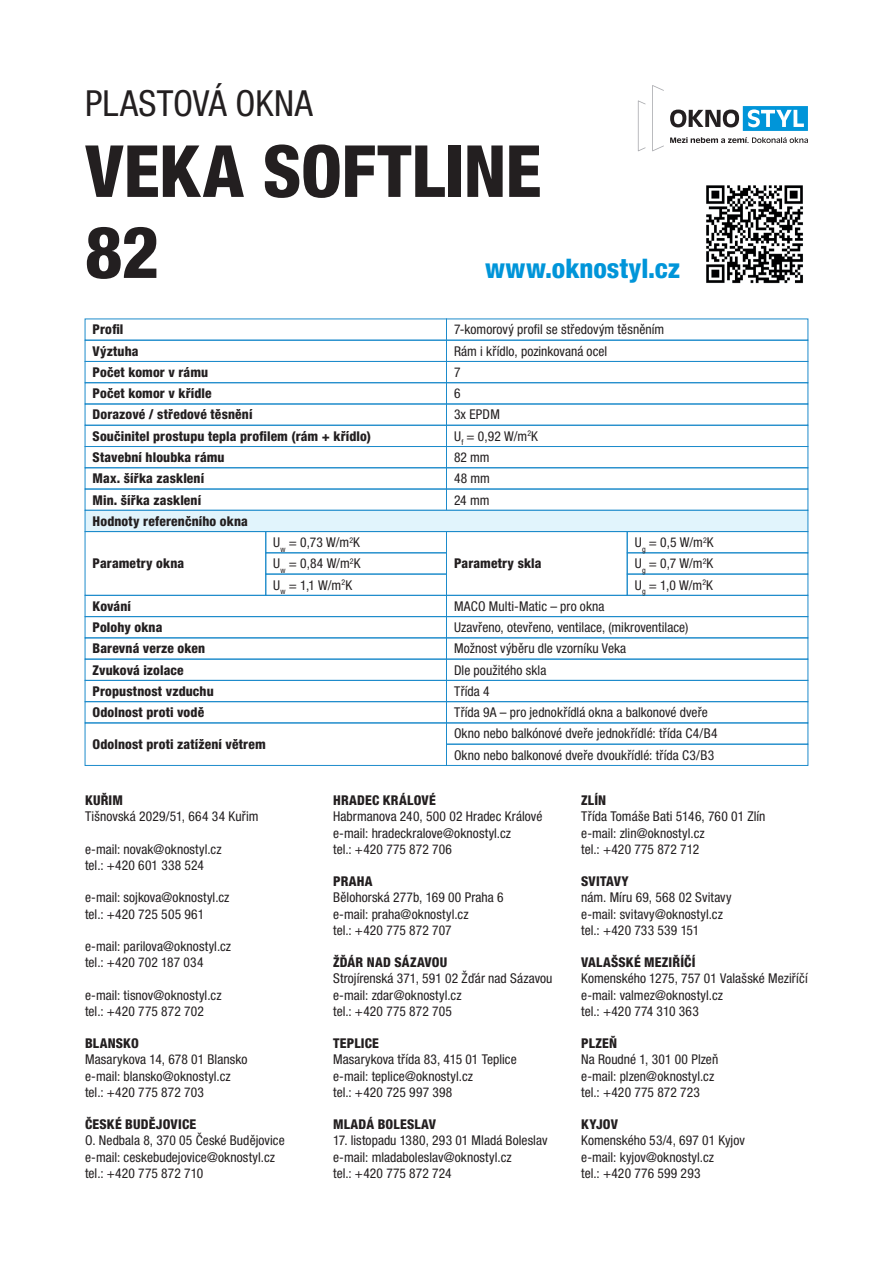
<style>
.page{position:relative;width:893px;height:1263px;background:#fff}
.page>*{position:absolute;margin:0;border:0;box-sizing:border-box;transform-origin:0 0}
.t1{font:800 condensed 72px/81px "Helvetica Neue LT Pro";letter-spacing:-.01em;color:#231f20}
.t2{font:condensed 36px "Helvetica Neue LT Pro";letter-spacing:.005em;color:#231f20}
.t3{font:800 condensed 27px "Helvetica Neue LT Pro";color:#0095d9}
.t4{font:condensed 13.5px/16.2px "Helvetica Neue LT Pro";letter-spacing:.005em;color:#231f20}
.t5{font:800 condensed 13.5px "Helvetica Neue LT Pro";letter-spacing:.01em;color:#231f20}
</style>
<div class="page">
<div style="left:85px;top:340px;width:362px;height:22px;border:1px solid #1d8bcb"></div>
<div style="left:446px;top:340px;width:362px;height:22px;border:1px solid #1d8bcb"></div>
<div style="left:85px;top:361px;width:362px;height:22px;border:1px solid #1d8bcb"></div>
<div style="left:446px;top:361px;width:362px;height:22px;border:1px solid #1d8bcb"></div>
<div style="left:85px;top:382px;width:362px;height:22px;border:1px solid #1d8bcb"></div>
<div style="left:446px;top:382px;width:362px;height:22px;border:1px solid #1d8bcb"></div>
<div style="left:85px;top:404px;width:362px;height:22px;border:1px solid #1d8bcb"></div>
<div style="left:446px;top:404px;width:362px;height:22px;border:1px solid #1d8bcb"></div>
<div style="left:85px;top:425px;width:362px;height:22px;border:1px solid #1d8bcb"></div>
<div style="left:446px;top:425px;width:362px;height:22px;border:1px solid #1d8bcb"></div>
<div style="left:85px;top:446px;width:362px;height:22px;border:1px solid #1d8bcb"></div>
<div style="left:446px;top:446px;width:362px;height:22px;border:1px solid #1d8bcb"></div>
<div style="left:85px;top:467px;width:362px;height:22px;border:1px solid #1d8bcb"></div>
<div style="left:446px;top:467px;width:362px;height:22px;border:1px solid #1d8bcb"></div>
<div style="left:85px;top:489px;width:362px;height:22px;border:1px solid #1d8bcb"></div>
<div style="left:446px;top:489px;width:362px;height:22px;border:1px solid #1d8bcb"></div>
<svg style="left:84px;top:509px;width:725px;height:87px"></svg>
<div style="left:627px;top:531px;width:181px;height:22px;border:1px solid #1d8bcb"></div>
<div style="left:627px;top:552px;width:181px;height:22px;border:1px solid #1d8bcb"></div>
<div style="left:265px;top:574px;width:182px;height:22px;border:1px solid #1d8bcb"></div>
<div style="left:627px;top:574px;width:181px;height:22px;border:1px solid #1d8bcb"></div>
<div style="left:85px;top:595px;width:362px;height:22px;border:1px solid #1d8bcb"></div>
<div style="left:446px;top:595px;width:362px;height:22px;border:1px solid #1d8bcb"></div>
<div style="left:85px;top:616px;width:362px;height:22px;border:1px solid #1d8bcb"></div>
<div style="left:446px;top:616px;width:362px;height:22px;border:1px solid #1d8bcb"></div>
<div style="left:85px;top:637px;width:362px;height:22px;border:1px solid #1d8bcb"></div>
<div style="left:446px;top:637px;width:362px;height:22px;border:1px solid #1d8bcb"></div>
<div style="left:85px;top:659px;width:362px;height:22px;border:1px solid #1d8bcb"></div>
<div style="left:446px;top:659px;width:362px;height:22px;border:1px solid #1d8bcb"></div>
<div style="left:85px;top:680px;width:362px;height:22px;border:1px solid #1d8bcb"></div>
<div style="left:446px;top:680px;width:362px;height:22px;border:1px solid #1d8bcb"></div>
<div style="left:85px;top:701px;width:362px;height:22px;border:1px solid #1d8bcb"></div>
<div style="left:446px;top:701px;width:362px;height:22px;border:1px solid #1d8bcb"></div>
<div style="left:85px;top:722px;width:362px;height:44px;border:1px solid #1d8bcb"></div>
<div style="left:446px;top:722px;width:362px;height:22px;border:1px solid #1d8bcb"></div>
<div style="left:446px;top:744px;width:362px;height:22px;border:1px solid #1d8bcb"></div>
<svg style="left:670px;top:137px;width:138px;height:6px"></svg>
<svg style="left:670px;top:106px;width:138px;height:25px"></svg>
<svg style="left:652px;top:85px;width:12px;height:66px"></svg>
<svg style="left:638px;top:100px;width:8px;height:51px"></svg>
<img style="left:706px;top:185px;width:97px;height:99px">
<h2 class="t2" style="left:85px;top:82px;width:229px">PLASTOVÁ OKNA</h2>
<h1 class="t1" style="left:85px;top:130px;width:458px">VEKA SOFTLINE<br>82</h1>
<h3 class="t3" style="left:485px;top:252px;width:197px">www.oknostyl.cz</h3>
<p class="t5" style="left:93px;top:321px;width:32px">Profil</p>
<p class="t4" style="left:454px;top:321px;width:212px">7-komorový profil se středovým těsněním</p>
<p class="t5" style="left:93px;top:342px;width:48px">Výztuha</p>
<p class="t4" style="left:454px;top:343px;width:155px">Rám i křídlo, pozinkovaná ocel</p>
<p class="t5" style="left:93px;top:364px;width:117px">Počet komor v rámu</p>
<p class="t4" style="left:454px;top:364px;width:8px">7</p>
<p class="t5" style="left:93px;top:385px;width:121px">Počet komor v křídle</p>
<p class="t4" style="left:454px;top:385px;width:8px">6</p>
<p class="t5" style="left:93px;top:406px;width:162px">Dorazové / středové těsnění</p>
<p class="t4" style="left:454px;top:406px;width:47px">3x EPDM</p>
<p class="t5" style="left:93px;top:427px;width:280px">Součinitel prostupu tepla profilem (rám + křídlo)</p>
<p class="t4" style="left:454px;top:428px;width:86px">U<sub>f</sub> = 0,92 W/m<sup>2</sup>K</p>
<p class="t5" style="left:93px;top:449px;width:134px">Stavební hloubka rámu</p>
<p class="t4" style="left:454px;top:449px;width:37px">82 mm</p>
<p class="t5" style="left:93px;top:470px;width:113px">Max. šířka zasklení</p>
<p class="t4" style="left:454px;top:470px;width:37px">48 mm</p>
<p class="t5" style="left:93px;top:491px;width:110px">Min. šířka zasklení</p>
<p class="t4" style="left:454px;top:491px;width:37px">24 mm</p>
<p class="t5" style="left:93px;top:513px;width:157px">Hodnoty referenčního okna</p>
<p class="t5" style="left:93px;top:555px;width:93px">Parametry okna</p>
<p class="t4" style="left:273px;top:531px;width:89px;line-height:21.3px">U<sub>w</sub> = 0,73 W/m<sup>2</sup>K<br>U<sub>w</sub> = 0,84 W/m<sup>2</sup>K</p>
<p class="t5" style="left:454px;top:555px;width:89px">Parametry skla</p>
<p class="t4" style="left:635px;top:531px;width:80px;line-height:21.3px">U<sub>g</sub> = 0,5 W/m<sup>2</sup>K<br>U<sub>g</sub> = 0,7 W/m<sup>2</sup>K</p>
<p class="t4" style="left:273px;top:577px;width:80px">U<sub>w</sub> = 1,1 W/m<sup>2</sup>K</p>
<p class="t4" style="left:635px;top:577px;width:80px">U<sub>g</sub> = 1,0 W/m<sup>2</sup>K</p>
<p class="t5" style="left:93px;top:598px;width:40px">Kování</p>
<p class="t4" style="left:454px;top:598px;width:152px">MACO Multi-Matic – pro okna</p>
<p class="t5" style="left:93px;top:619px;width:71px">Polohy okna</p>
<p class="t4" style="left:454px;top:619px;width:236px">Uzavřeno, otevřeno, ventilace, (mikroventilace)</p>
<p class="t5" style="left:93px;top:640px;width:114px">Barevná verze oken</p>
<p class="t4" style="left:454px;top:640px;width:174px">Možnost výběru dle vzorníku Veka</p>
<p class="t5" style="left:93px;top:661px;width:93px">Zvuková izolace</p>
<p class="t4" style="left:454px;top:662px;width:94px">Dle použitého skla</p>
<p class="t5" style="left:93px;top:683px;width:123px">Propustnost vzduchu</p>
<p class="t4" style="left:454px;top:683px;width:37px">Třída 4</p>
<p class="t5" style="left:93px;top:704px;width:113px">Odolnost proti vodě</p>
<p class="t4" style="left:454px;top:704px;width:255px">Třída 9A – pro jednokřídlá okna a balkonové dveře</p>
<p class="t5" style="left:93px;top:736px;width:175px">Odolnost proti zatížení větrem</p>
<p class="t4" style="left:454px;top:723px;width:265px;line-height:21.3px">Okno nebo balkónové dveře jednokřídlé: třída C4/B4<br>Okno nebo balkonové dveře dvoukřídlé: třída C3/B3</p>
<p class="t5" style="left:85px;top:792px;width:39px">KUŘIM</p>
<p class="t4" style="left:85px;top:808px;width:175px">Tišnovská 2029/51, 664 34 Kuřim</p>
<p class="t4" style="left:85px;top:841px;width:138px">e-mail: novak@oknostyl.cz tel.: +420 601 338 524</p>
<p class="t4" style="left:85px;top:889px;width:146px">e-mail: sojkova@oknostyl.cz tel.: +420 725 505 961</p>
<p class="t4" style="left:85px;top:938px;width:148px">e-mail: parilova@oknostyl.cz tel.: +420 702 187 034</p>
<p class="t4" style="left:85px;top:987px;width:138px">e-mail: tisnov@oknostyl.cz tel.: +420 775 872 702</p>
<p class="t5" style="left:85px;top:1035px;width:55px">BLANSKO</p>
<p class="t4" style="left:85px;top:1051px;width:164px">Masarykova 14, 678 01 Blansko e-mail: blansko@oknostyl.cz tel.: +420 775 872 703</p>
<p class="t5" style="left:85px;top:1116px;width:113px">ČESKÉ BUDĚJOVICE</p>
<p class="t4" style="left:85px;top:1132px;width:201px">O. Nedbala 8, 370 05 České Budějovice e-mail: ceskebudejovice@oknostyl.cz tel.: +420 775 872 710</p>
<p class="t5" style="left:333px;top:792px;width:104px">HRADEC KRÁLOVÉ</p>
<p class="t4" style="left:333px;top:808px;width:211px">Habrmanova 240, 500 02 Hradec Králové e-mail: hradeckralove@oknostyl.cz<br>tel.: +420 775 872 706</p>
<p class="t5" style="left:333px;top:873px;width:41px">PRAHA</p>
<p class="t4" style="left:333px;top:889px;width:172px">Bělohorská 277b, 169 00 Praha 6 e-mail: praha@oknostyl.cz<br>tel.: +420 775 872 707</p>
<p class="t5" style="left:333px;top:954px;width:116px">ŽĎÁR NAD SÁZAVOU</p>
<p class="t4" style="left:333px;top:970px;width:221px">Strojírenská 371, 591 02 Žďár nad Sázavou e-mail: zdar@oknostyl.cz<br>tel.: +420 775 872 705</p>
<p class="t5" style="left:333px;top:1035px;width:47px">TEPLICE</p>
<p class="t4" style="left:333px;top:1051px;width:185px">Masarykova třída 83, 415 01 Teplice e-mail: teplice@oknostyl.cz<br>tel.: +420 725 997 398</p>
<p class="t5" style="left:333px;top:1116px;width:104px">MLADÁ BOLESLAV</p>
<p class="t4" style="left:333px;top:1132px;width:216px">17. listopadu 1380, 293 01 Mladá Boleslav e-mail: mladaboleslav@oknostyl.cz<br>tel.: +420 775 872 724</p>
<p class="t5" style="left:581px;top:792px;width:27px">ZLÍN</p>
<p class="t4" style="left:581px;top:808px;width:186px">Třída Tomáše Bati 5146, 760 01 Zlín e-mail: zlin@oknostyl.cz<br>tel.: +420 775 872 712</p>
<p class="t5" style="left:581px;top:873px;width:49px">SVITAVY</p>
<p class="t4" style="left:581px;top:889px;width:152px">nám. Míru 69, 568 02 Svitavy e-mail: svitavy@oknostyl.cz tel.: +420 733 539 151</p>
<p class="t5" style="left:581px;top:954px;width:116px">VALAŠSKÉ MEZIŘÍČÍ</p>
<p class="t4" style="left:581px;top:970px;width:228px">Komenského 1275, 757 01 Valašské Meziříčí e-mail: valmez@oknostyl.cz<br>tel.: +420 774 310 363</p>
<p class="t5" style="left:581px;top:1035px;width:37px">PLZEŇ</p>
<p class="t4" style="left:581px;top:1051px;width:139px">Na Roudné 1, 301 00 Plzeň e-mail: plzen@oknostyl.cz tel.: +420 775 872 723</p>
<p class="t5" style="left:581px;top:1116px;width:38px">KYJOV</p>
<p class="t4" style="left:581px;top:1132px;width:165px">Komenského 53/4, 697 01 Kyjov e-mail: kyjov@oknostyl.cz<br>tel.: +420 776 599 293</p>
</div>
